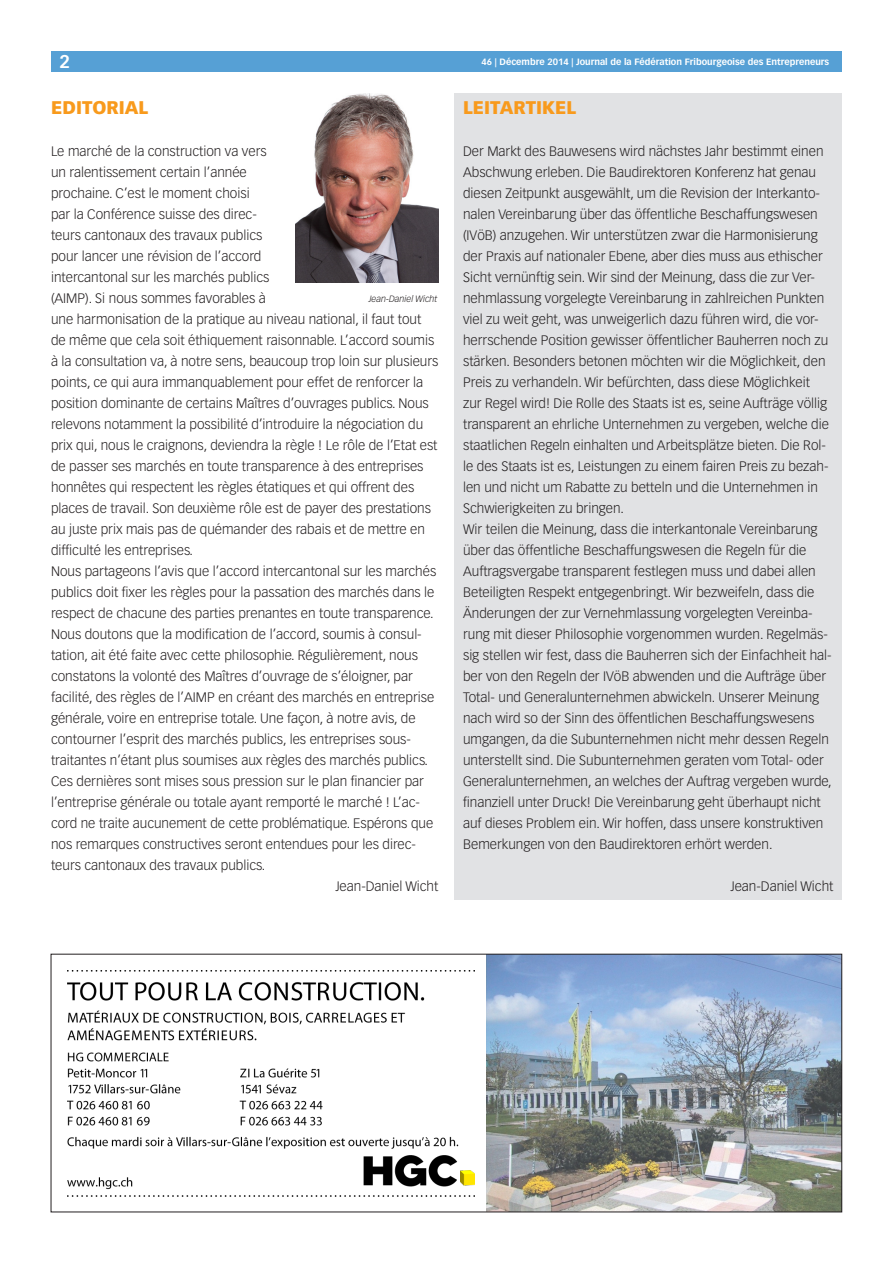
<style>
.page{position:relative;width:893px;height:1263px;background:#fff}
.page>*{position:absolute;margin:0;border:0;box-sizing:border-box;transform-origin:0 0}
.t1{font:900 18px "Vectora LH";color:#f89a1c}
.t2{font:700 18px "Vectora LH";color:#fff}
.t3{font:300 13.5px/21px "Vectora LH";color:#231f20}
.t4{font:700 9px "Vectora LH";color:#fff}
.t5{font:italic 300 9px "Vectora LH";color:#231f20}
</style>
<div class="page">
<div style="left:51px;top:51px;width:791px;height:21px;background:#56a0d5"></div>
<div style="left:455px;top:93px;width:387px;height:807px;background:#e1e2e4"></div>
<img style="left:295px;top:93px;width:143px;height:189px">
<img style="left:68px;top:970px;width:406px;height:226px">
<img style="left:486px;top:956px;width:354px;height:254px">
<div style="left:51px;top:954px;width:791px;height:258px;border:1px solid #231f20"></div>
<h1 class="t2" style="left:60px;top:50px;width:12px">2</h1>
<p class="t4" style="left:482px;top:56px;width:349px">46 | Décembre 2014 | Journal de la Fédération Fribourgeoise des Entrepreneurs</p>
<h1 class="t1" style="left:51px;top:96px;width:99px">EDITORIAL</h1>
<p class="t3" style="left:51px;top:141px;width:217px">Le marché de la construction va vers</p>
<p class="t3" style="left:51px;top:162px;width:197px">un ralentissement certain l’année</p>
<p class="t3" style="left:51px;top:183px;width:200px">prochaine. C’est le moment choisi</p>
<p class="t3" style="left:51px;top:204px;width:207px">par la Conférence suisse des direc-</p>
<p class="t3" style="left:51px;top:225px;width:213px">teurs cantonaux des travaux publics</p>
<p class="t3" style="left:51px;top:246px;width:212px">pour lancer une révision de l’accord</p>
<p class="t3" style="left:51px;top:267px;width:220px">intercantonal sur les marchés publics</p>
<p class="t3" style="left:51px;top:288px;width:216px">(AIMP). Si nous sommes favorables à</p>
<p class="t3" style="left:51px;top:309px;width:372px">une harmonisation de la pratique au niveau national, il faut tout</p>
<p class="t3" style="left:51px;top:330px;width:385px">de même que cela soit éthiquement raisonnable. L’accord soumis</p>
<p class="t3" style="left:51px;top:351px;width:389px">à la consultation va, à notre sens, beaucoup trop loin sur plusieurs</p>
<p class="t3" style="left:51px;top:372px;width:374px">points, ce qui aura immanquablement pour effet de renforcer la</p>
<p class="t3" style="left:51px;top:393px;width:379px">position dominante de certains Maîtres d’ouvrages publics. Nous</p>
<p class="t3" style="left:51px;top:414px;width:374px">relevons notamment la possibilité d’introduire la négociation du</p>
<p class="t3" style="left:51px;top:435px;width:388px">prix qui, nous le craignons, deviendra la règle ! Le rôle de l’Etat est</p>
<p class="t3" style="left:51px;top:456px;width:374px">de passer ses marchés en toute transparence à des entreprises</p>
<p class="t3" style="left:51px;top:477px;width:365px">honnêtes qui respectent les règles étatiques et qui offrent des</p>
<p class="t3" style="left:51px;top:498px;width:381px">places de travail. Son deuxième rôle est de payer des prestations</p>
<p class="t3" style="left:51px;top:519px;width:376px">au juste prix mais pas de quémander des rabais et de mettre en</p>
<p class="t3" style="left:51px;top:540px;width:144px">difficulté les entreprises.</p>
<p class="t3" style="left:51px;top:561px;width:387px">Nous partageons l’avis que l’accord intercantonal sur les marchés</p>
<p class="t3" style="left:51px;top:582px;width:385px">publics doit fixer les règles pour la passation des marchés dans le</p>
<p class="t3" style="left:51px;top:603px;width:384px">respect de chacune des parties prenantes en toute transparence.</p>
<p class="t3" style="left:51px;top:624px;width:372px">Nous doutons que la modification de l’accord, soumis à consul-</p>
<p class="t3" style="left:51px;top:645px;width:368px">tation, ait été faite avec cette philosophie. Régulièrement, nous</p>
<p class="t3" style="left:51px;top:666px;width:363px">constatons la volonté des Maîtres d’ouvrage de s’éloigner, par</p>
<p class="t3" style="left:51px;top:687px;width:385px">facilité, des règles de l’AIMP en créant des marchés en entreprise</p>
<p class="t3" style="left:51px;top:708px;width:366px">générale, voire en entreprise totale. Une façon, à notre avis, de</p>
<p class="t3" style="left:51px;top:729px;width:361px">contourner l’esprit des marchés publics, les entreprises sous-</p>
<p class="t3" style="left:51px;top:750px;width:378px">traitantes n’étant plus soumises aux règles des marchés publics.</p>
<p class="t3" style="left:51px;top:771px;width:374px">Ces dernières sont mises sous pression sur le plan financier par</p>
<p class="t3" style="left:51px;top:792px;width:371px">l’entreprise générale ou totale ayant remporté le marché ! L’ac-</p>
<p class="t3" style="left:51px;top:813px;width:384px">cord ne traite aucunement de cette problématique. Espérons que</p>
<p class="t3" style="left:51px;top:834px;width:366px">nos remarques constructives seront entendues pour les direc-</p>
<p class="t3" style="left:51px;top:855px;width:216px">teurs cantonaux des travaux publics.</p>
<p class="t3" style="left:335px;top:876px;width:105px">Jean-Daniel Wicht</p>
<p class="t5" style="left:369px;top:294px;width:70px">Jean-Daniel Wicht</p>
<h1 class="t1" style="left:463px;top:96px;width:21px">LEITARTI</h1>
<h1 class="t1" style="left:542px;top:96px;width:24px">KEL</h1>
<p class="t3" style="left:463px;top:141px;width:370px">Der Markt des Bauwesens wird nächstes Jahr bestimmt einen Abschwung erleben. Die Baudirektoren Konferenz hat genau diesen Zeitpunkt ausgewählt, um die Revision der Interkanto&shy;nalen Vereinbarung über das öffentliche Beschaffungswesen (IVöB) anzugehen. Wir unterstützen zwar die Harmonisierung der Praxis auf nationaler Ebene, aber dies muss aus ethischer Sicht vernünftig sein. Wir sind der Meinung, dass die zur Ver&shy;nehmlassung vorgelegte Vereinbarung in zahlreichen Punkten viel zu weit geht, was unweigerlich dazu führen wird, die vor&shy;herrschende Position gewisser öffentlicher Bauherren noch zu stärken. Besonders betonen möchten wir die Möglichkeit, den Preis zu verhandeln. Wir befürchten, dass diese Möglichkeit zur Regel wird! Die Rolle des Staats ist es, seine Aufträge völlig transparent an ehrliche Unternehmen zu vergeben, welche die staatlichen Regeln einhalten und Arbeitsplätze bieten. Die Rol&shy;le des Staats ist es, Leistungen zu einem fairen Preis zu bezah&shy;len und nicht um Rabatte zu betteln und die Unternehmen in Schwierigkeiten zu bringen.<br>Wir teilen die Meinung, dass die interkantonale Vereinbarung über das öffentliche Beschaffungswesen die Regeln für die Auftragsvergabe transparent festlegen muss und dabei allen Beteiligten Respekt entgegenbringt. Wir bezweifeln, dass die Änderungen der zur Vernehmlassung vorgelegten Vereinba&shy;rung mit dieser Philosophie vorgenommen wurden. Regelmäs&shy;sig stellen wir fest, dass die Bauherren sich der Einfachheit hal&shy;ber von den Regeln der IVöB abwenden und die Aufträge über Total- und Generalunternehmen abwickeln. Unserer Meinung nach wird so der Sinn des öffentlichen Beschaffungswesens umgangen, da die Subunternehmen nicht mehr dessen Regeln unterstellt sind. Die Subunternehmen geraten vom Total- oder Generalunternehmen, an welches der Auftrag vergeben wurde, finanziell unter Druck! Die Vereinbarung geht überhaupt nicht auf dieses Problem ein. Wir hoffen, dass unsere konstruktiven Bemerkungen von den Baudirektoren erhört werden.</p>
<p class="t3" style="left:730px;top:876px;width:105px">Jean-Daniel Wicht</p>
</div>
